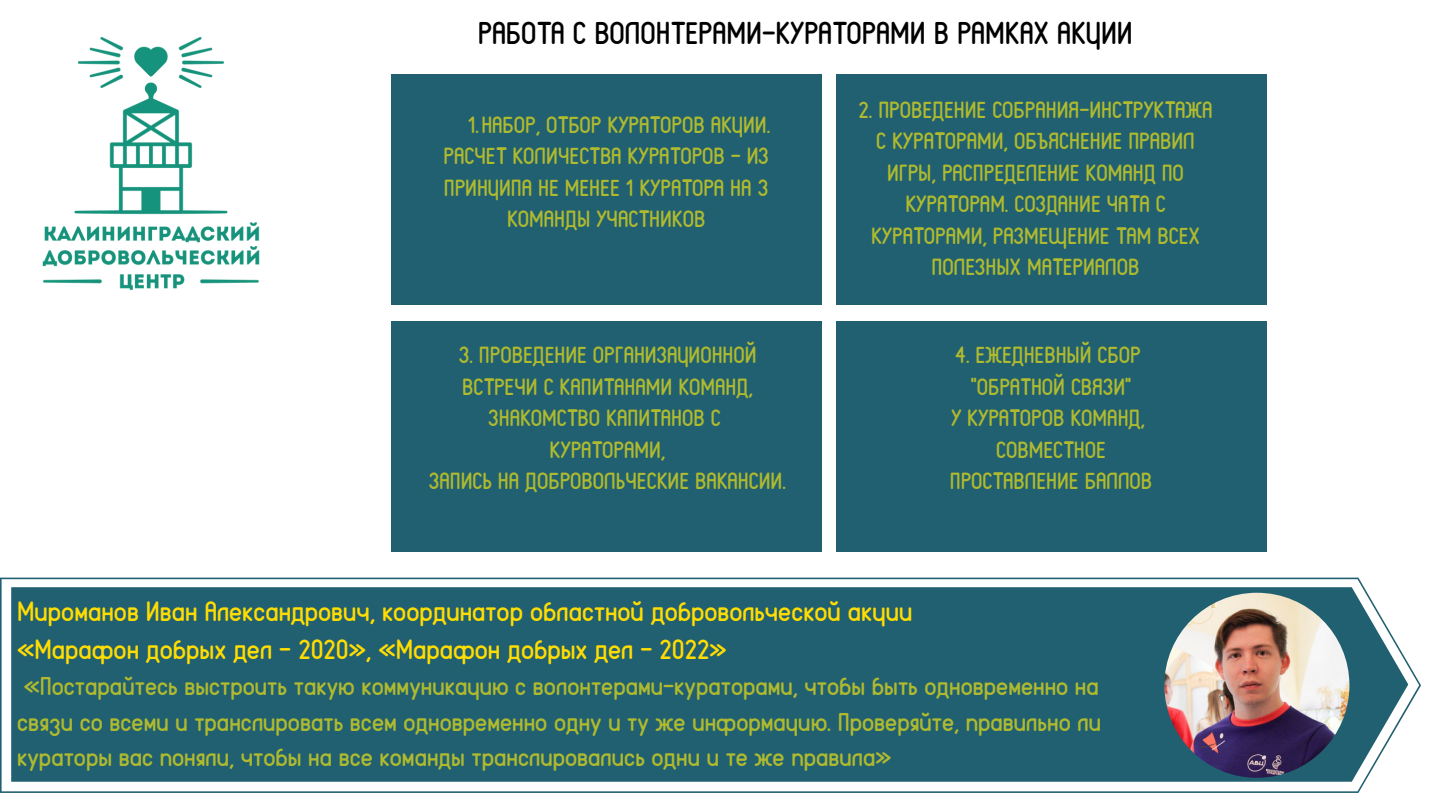
<style>
.page{position:relative;width:1440px;height:810px;background:#fff}
.page>*{position:absolute;margin:0;border:0;box-sizing:border-box;transform-origin:0 0}
.t1{font:700 31px "Reef";color:#000}
.t2{font:700 27.3px "Reef";color:#ffdc02}
.t3{font:700 25.3px/35.2px "Reef";color:#afba2f;text-align:justify}
.t4{font:700 23px "Reef";color:#afba2f}
</style>
<div class="page">
<div style="left:391px;top:74px;width:431px;height:230px;background:#216070"></div>
<div style="left:836px;top:74px;width:430px;height:230px;background:#216070"></div>
<div style="left:391px;top:321px;width:430px;height:230px;background:#216070"></div>
<div style="left:836px;top:321px;width:430px;height:230px;background:#216070"></div>
<svg style="left:0;top:578px;width:1421px;height:215px;fill:#216070"></svg>
<img style="left:1164px;top:593px;width:185px;height:185px;border-radius:50%">
<img style="left:42px;top:36px;width:218px;height:255px">
<p class="t1" style="left:478px;top:11px;width:656px">РАБОТА С ВОЛОНТЕРАМИ-КУРАТОРАМИ В РАМКАХ АКЦИИ</p>
<p class="t4" style="left:468px;top:108px;width:304px">1.НАБОР, ОТБОР КУРАТОРОВ АКЦИИ.</p>
<p class="t4" style="left:444px;top:140px;width:327px">РАСЧЕТ КОЛИЧЕСТВА КУРАТОРОВ - ИЗ</p>
<p class="t4" style="left:444px;top:171px;width:326px">ПРИНЦИПА НЕ МЕНЕЕ 1 КУРАТОРА НА 3</p>
<p class="t4" style="left:507px;top:203px;width:200px">КОМАНДЫ УЧАСТНИКОВ</p>
<p class="t4" style="left:458px;top:339px;width:300px">3. ПРОВЕДЕНИЕ ОРГАНИЗАЦИОННОЙ</p>
<p class="t4" style="left:462px;top:370px;width:292px">ВСТРЕЧИ С КАПИТАНАМИ КОМАНД,</p>
<p class="t4" style="left:488px;top:402px;width:234px">ЗНАКОМСТВО КАПИТАНОВ С</p>
<p class="t4" style="left:550px;top:433px;width:117px">КУРАТОРАМИ,</p>
<p class="t4" style="left:429px;top:465px;width:358px">ЗАПИСЬ НА ДОБРОВОЛЬЧЕСКИЕ ВАКАНСИИ.</p>
<p class="t4" style="left:858px;top:93px;width:356px">2. ПРОВЕДЕНИЕ СОБРАНИЯ-ИНСТРУКТАЖА</p>
<p class="t4" style="left:876px;top:125px;width:320px">С КУРАТОРАМИ, ОБЪЯСНЕНИЕ ПРАВИЛ</p>
<p class="t4" style="left:887px;top:156px;width:298px">ИГРЫ, РАСПРЕДЕЛЕНИЕ КОМАНД ПО</p>
<p class="t4" style="left:905px;top:188px;width:262px">КУРАТОРАМ. СОЗДАНИЕ ЧАТА С</p>
<p class="t4" style="left:871px;top:219px;width:330px">КУРАТОРАМИ, РАЗМЕЩЕНИЕ ТАМ ВСЕХ</p>
<p class="t4" style="left:931px;top:251px;width:210px">ПОЛЕЗНЫХ МАТЕРИАЛОВ</p>
<p class="t4" style="left:955px;top:339px;width:187px">4. ЕЖЕДНЕВНЫЙ СБОР</p>
<p class="t4" style="left:971px;top:370px;width:162px">"ОБРАТНОЙ СВЯЗИ"</p>
<p class="t4" style="left:951px;top:402px;width:196px">У КУРАТОРОВ КОМАНД,</p>
<p class="t4" style="left:996px;top:433px;width:111px">СОВМЕСТНОЕ</p>
<p class="t4" style="left:950px;top:465px;width:204px">ПРОСТАВЛЕНИЕ БАЛЛОВ</p>
<p class="t2" style="left:17px;top:592px;width:897px">Мироманов Иван Александрович, координатор областной добровольческой акции</p>
<p class="t2" style="left:17px;top:630px;width:711px">«Марафон добрых дел - 2020», «Марафон добрых дел - 2022»</p>
<p class="t3" style="left:17px;top:668px;width:1085px">«Постарайтесь выстроить такую коммуникацию с волонтерами-кураторами, чтобы быть одновременно на связи со всеми и транслировать всем одновременно одну и ту же информацию. Проверяйте, правильно ли кураторы вас поняли, чтобы на все команды транслировались одни и те же правила»</p>
</div>
